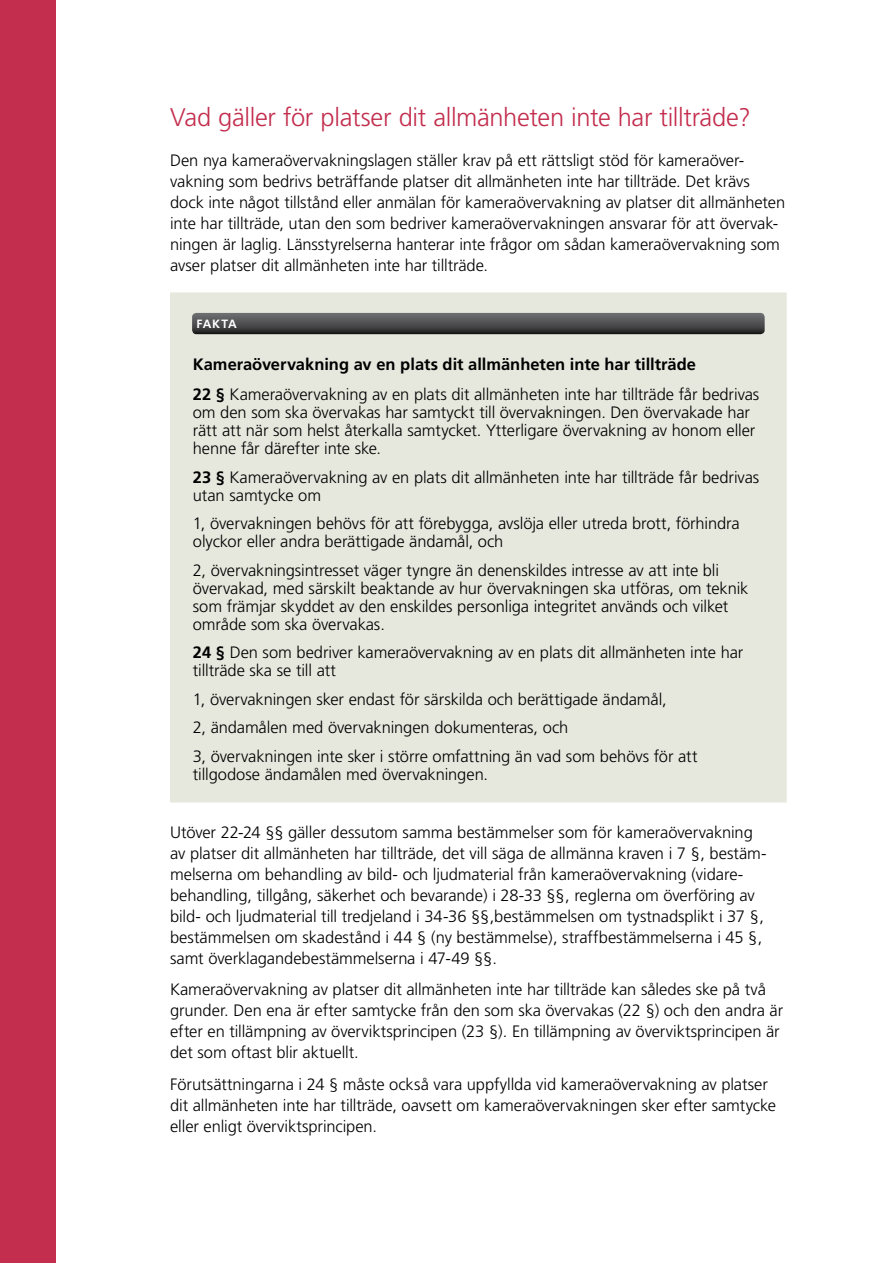
<style>
.page{position:relative;width:893px;height:1263px;background:#fff}
.page>*{position:absolute;margin:0;border:0;box-sizing:border-box;transform-origin:0 0}
.t1{font:300 25.5px "Frutiger";letter-spacing:-.015em;color:#c32e4e}
.t2{font:300 16.5px/21px "Frutiger";letter-spacing:-.01em;color:#000}
.t3{font:700 12px "Frutiger";letter-spacing:.05em;color:#fff}
.s1{font-weight:700}
</style>
<div class="page">
<div style="left:171px;top:293px;width:615px;height:509px;background:#e6e7dd"></div>
<div style="left:170px;top:292px;width:617px;height:510px;border:2px solid #e6e7dd"></div>
<svg style="left:192px;top:313px;width:573px;height:21px;background:#4a4b4d"></svg>
<div style="left:0;top:0;width:55px;height:1263px;background:#c32e4e"></div>
<h1 class="t1" style="left:170px;top:102px;width:582px">Vad gäller för platser dit allmänheten inte har tillträde?</h1>
<p class="t2" style="left:170px;top:150px;width:617px">Den nya kameraövervakningslagen ställer krav på ett rättsligt stöd för kameraöver&shy;vakning som bedrivs beträffande platser dit allmänheten inte har tillträde. Det krävs dock inte något tillstånd eller anmälan för kameraövervakning av platser dit allmänheten inte har tillträde, utan den som bedriver kameraövervakningen ansvarar för att övervak&shy;ningen är laglig. Länsstyrelserna hanterar inte frågor om sådan kameraövervakning som avser platser dit allmänheten inte har tillträde.</p>
<p class="t3" style="left:196px;top:317px;width:42px">FAKTA</p>
<p class="t2" style="left:193px;top:350px;width:568px;line-height:30px"><span class="s1">Kameraövervakning av en plats dit allmänheten inte har tillträde<br>22 §</span> Kameraövervakning av en plats dit allmänheten inte har tillträde får bedrivas</p>
<p class="t2" style="left:193px;top:404px;width:564px;line-height:18px">om den som ska övervakas har samtyckt till övervakningen. Den övervakade har rätt att när som helst återkalla samtycket. Ytterligare övervakning av honom eller henne får därefter inte ske.</p>
<p class="t2" style="left:193px;top:468px;width:568px;line-height:18px"><span class="s1">23 §</span> Kameraövervakning av en plats dit allmänheten inte har tillträde får bedrivas utan samtycke om</p>
<p class="t2" style="left:193px;top:515px;width:548px;line-height:18px">1, övervakningen behövs för att förebygga, avslöja eller utreda brott, förhindra olyckor eller andra berättigade ändamål, och</p>
<p class="t2" style="left:193px;top:561px;width:557px;line-height:18px">2, övervakningsintresset väger tyngre än denenskildes intresse av att inte bli övervakad, med särskilt beaktande av hur övervakningen ska utföras, om teknik som främjar skyddet av den enskildes personliga integritet används och vilket område som ska övervakas.</p>
<p class="t2" style="left:193px;top:644px;width:552px;line-height:18px"><span class="s1">24 §</span> Den som bedriver kameraövervakning av en plats dit allmänheten inte har tillträde ska se till att</p>
<p class="t2" style="left:193px;top:685px;width:506px;line-height:28.5px">1, övervakningen sker endast för särskilda och berättigade ändamål,<br>2, ändamålen med övervakningen dokumenteras, och<br>3, övervakningen inte sker i större omfattning än vad som behövs för att</p>
<p class="t2" style="left:193px;top:764px;width:297px">tillgodose ändamålen med övervakningen.</p>
<p class="t2" style="left:170px;top:822px;width:598px">Utöver 22-24 §§ gäller dessutom samma bestämmelser som för kameraövervakning av platser dit allmänheten har tillträde, det vill säga de allmänna kraven i 7 §, bestäm&shy;melserna om behandling av bild- och ljudmaterial från kameraövervakning (vidare&shy;behandling, tillgång, säkerhet och bevarande) i 28-33 §§, reglerna om överföring av bild- och ljudmaterial till tredjeland i 34-36 §§,bestämmelsen om tystnadsplikt i 37 §, bestämmelsen om skadestånd i 44 § (ny bestämmelse), straffbestämmelserna i 45 §, samt överklagandebestämmelserna i 47-49 §§.</p>
<p class="t2" style="left:170px;top:979px;width:615px">Kameraövervakning av platser dit allmänheten inte har tillträde kan således ske på två grunder. Den ena är efter samtycke från den som ska övervakas (22 §) och den andra är efter en tillämpning av överviktsprincipen (23 §). En tillämpning av överviktsprincipen är det som oftast blir aktuellt.</p>
<p class="t2" style="left:170px;top:1074px;width:607px">Förutsättningarna i 24 § måste också vara uppfyllda vid kameraövervakning av platser dit allmänheten inte har tillträde, oavsett om kameraövervakningen sker efter samtycke eller enligt överviktsprincipen.</p>
</div>
